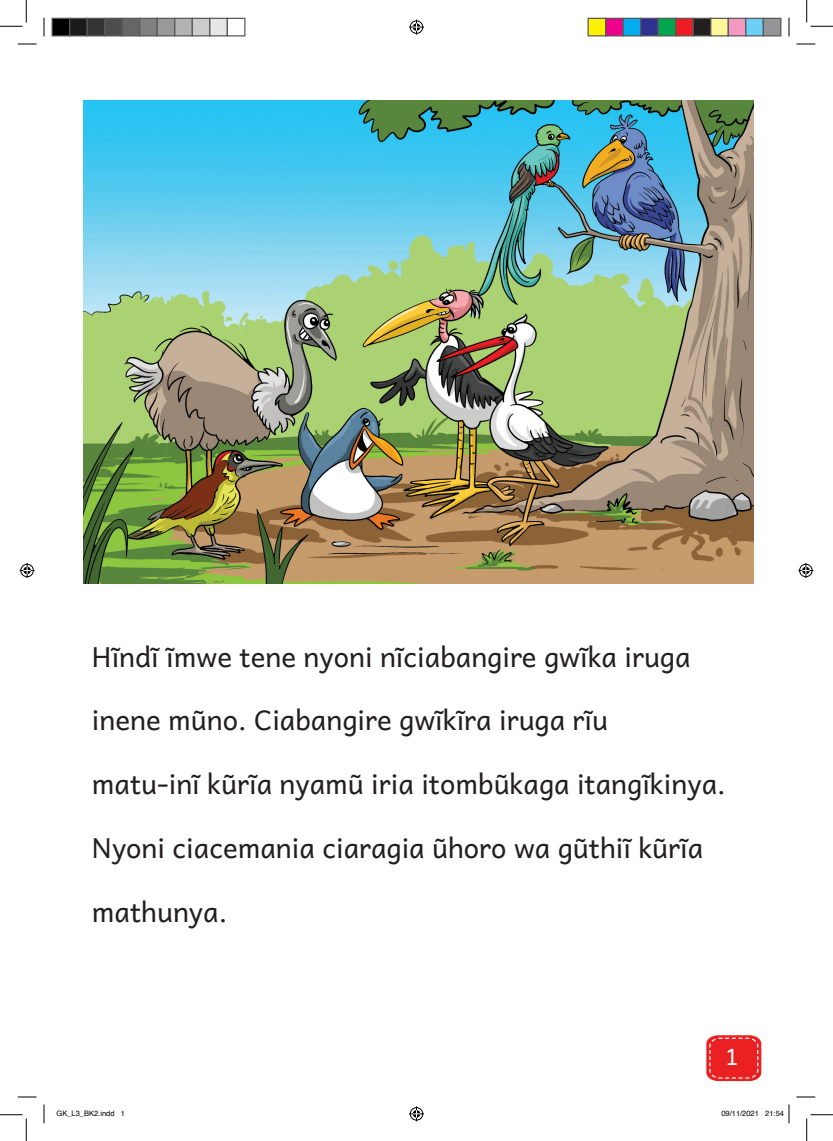
<style>
.page{position:relative;width:833px;height:1141px;background:#fff}
.page>*{position:absolute;margin:0;border:0;box-sizing:border-box;transform-origin:0 0}
.Body_text{font:27.5px "Andika New Basic";color:#231f20}
.t1{font:22.5px "Andika New Basic";color:#fff}
.t2{font:7.5px "Helvetica";color:#000}
</style>
<div class="page">
<svg style="left:706px;top:1035px;width:54px;height:45px;background:#ec3235"></svg>
<img style="left:84px;top:101px;width:669px;height:482px">
<svg style="left:18px;top:43px;width:18px;height:2px"></svg>
<svg style="left:796px;top:43px;width:18px;height:2px"></svg>
<svg style="left:18px;top:1096px;width:18px;height:1px"></svg>
<svg style="left:796px;top:1096px;width:18px;height:1px"></svg>
<svg style="left:43px;top:18px;width:2px;height:18px"></svg>
<svg style="left:43px;top:1104px;width:2px;height:19px"></svg>
<svg style="left:788px;top:18px;width:1px;height:18px"></svg>
<svg style="left:0;top:0;width:27px;height:27px"></svg>
<svg style="left:0;top:1114px;width:27px;height:26px"></svg>
<svg style="left:806px;top:0;width:26px;height:27px"></svg>
<svg style="left:806px;top:1114px;width:26px;height:26px"></svg>
<svg style="left:409px;top:20px;width:15px;height:15px"></svg>
<svg style="left:409px;top:1106px;width:15px;height:15px"></svg>
<svg style="left:20px;top:563px;width:15px;height:15px"></svg>
<svg style="left:798px;top:563px;width:14px;height:15px"></svg>
<div style="left:52px;top:18px;width:18px;height:18px;background:#000"></div>
<div style="left:51px;top:18px;width:19px;height:18px;border:1px solid #595959"></div>
<div style="left:70px;top:18px;width:17px;height:18px;background:#1a1a1a"></div>
<div style="left:69px;top:18px;width:19px;height:18px;border:1px solid #595959"></div>
<div style="left:87px;top:18px;width:18px;height:18px;background:#333"></div>
<div style="left:86px;top:18px;width:19px;height:18px;border:1px solid #595959"></div>
<div style="left:105px;top:18px;width:17px;height:18px;background:#4d4d4d"></div>
<div style="left:104px;top:18px;width:19px;height:18px;border:1px solid #595959"></div>
<div style="left:122px;top:18px;width:18px;height:18px;background:#666"></div>
<div style="left:121px;top:18px;width:19px;height:18px;border:1px solid #595959"></div>
<div style="left:140px;top:18px;width:17px;height:18px;background:#808080"></div>
<div style="left:139px;top:18px;width:19px;height:18px;border:1px solid #595959"></div>
<div style="left:157px;top:18px;width:18px;height:18px;background:#999"></div>
<div style="left:156px;top:18px;width:19px;height:18px;border:1px solid #595959"></div>
<div style="left:175px;top:18px;width:17px;height:18px;background:#b3b3b3"></div>
<div style="left:174px;top:18px;width:19px;height:18px;border:1px solid #595959"></div>
<div style="left:192px;top:18px;width:18px;height:18px;background:#ccc"></div>
<div style="left:191px;top:18px;width:19px;height:18px;border:1px solid #595959"></div>
<div style="left:210px;top:18px;width:17px;height:18px;background:#e6e6e6"></div>
<div style="left:209px;top:18px;width:19px;height:18px;border:1px solid #595959"></div>
<div style="left:226px;top:18px;width:19px;height:18px;border:1px solid #595959"></div>
<div style="left:587px;top:18px;width:18px;height:18px;background:#fff101"></div>
<div style="left:587px;top:18px;width:19px;height:18px;border:1px solid #595959"></div>
<div style="left:605px;top:18px;width:17px;height:18px;background:#ed028c"></div>
<div style="left:604px;top:18px;width:19px;height:18px;border:1px solid #595959"></div>
<div style="left:622px;top:18px;width:18px;height:18px;background:#00aeef"></div>
<div style="left:622px;top:18px;width:19px;height:18px;border:1px solid #595959"></div>
<div style="left:640px;top:18px;width:17px;height:18px;background:#2e3092"></div>
<div style="left:639px;top:18px;width:19px;height:18px;border:1px solid #595959"></div>
<div style="left:657px;top:18px;width:18px;height:18px;background:#00a54f"></div>
<div style="left:657px;top:18px;width:19px;height:18px;border:1px solid #595959"></div>
<div style="left:675px;top:18px;width:17px;height:18px;background:#ee1d23"></div>
<div style="left:674px;top:18px;width:19px;height:18px;border:1px solid #595959"></div>
<div style="left:692px;top:18px;width:18px;height:18px;background:#231f20"></div>
<div style="left:692px;top:18px;width:19px;height:18px;border:1px solid #595959"></div>
<div style="left:710px;top:18px;width:17px;height:18px;background:#fff79a"></div>
<div style="left:709px;top:18px;width:19px;height:18px;border:1px solid #595959"></div>
<div style="left:727px;top:18px;width:18px;height:18px;background:#f499c2"></div>
<div style="left:727px;top:18px;width:19px;height:18px;border:1px solid #595959"></div>
<div style="left:745px;top:18px;width:17px;height:18px;background:#6bcff6"></div>
<div style="left:744px;top:18px;width:19px;height:18px;border:1px solid #595959"></div>
<div style="left:762px;top:18px;width:18px;height:18px;background:#939598"></div>
<div style="left:762px;top:18px;width:19px;height:18px;border:1px solid #595959"></div>
<svg style="left:788px;top:1104px;width:1px;height:19px"></svg>
<p class="Body_text" style="left:92px;top:631px;width:599px">Hĩndĩ ĩmwe tene nyoni nĩciabangire gwĩka iruga</p>
<p class="Body_text" style="left:92px;top:695px;width:517px">inene mũno. Ciabangire gwĩkĩra iruga rĩu</p>
<p class="Body_text" style="left:92px;top:759px;width:635px">matu-inĩ kũrĩa nyamũ iria itombũkaga itangĩkinya.</p>
<p class="Body_text" style="left:92px;top:822px;width:612px">Nyoni ciacemania ciaragia ũhoro wa gũthiĩ kũrĩa</p>
<p class="Body_text" style="left:92px;top:886px;width:137px">mathunya.</p>
<p class="t1" style="left:725px;top:1035px;width:15px">1</p>
<p class="t2" style="left:56px;top:1107px;width:70px">GK_L3_BK2.indd 1</p>
<p class="t2" style="left:721px;top:1107px;width:64px">09/11/2021 21:54</p>
</div>
